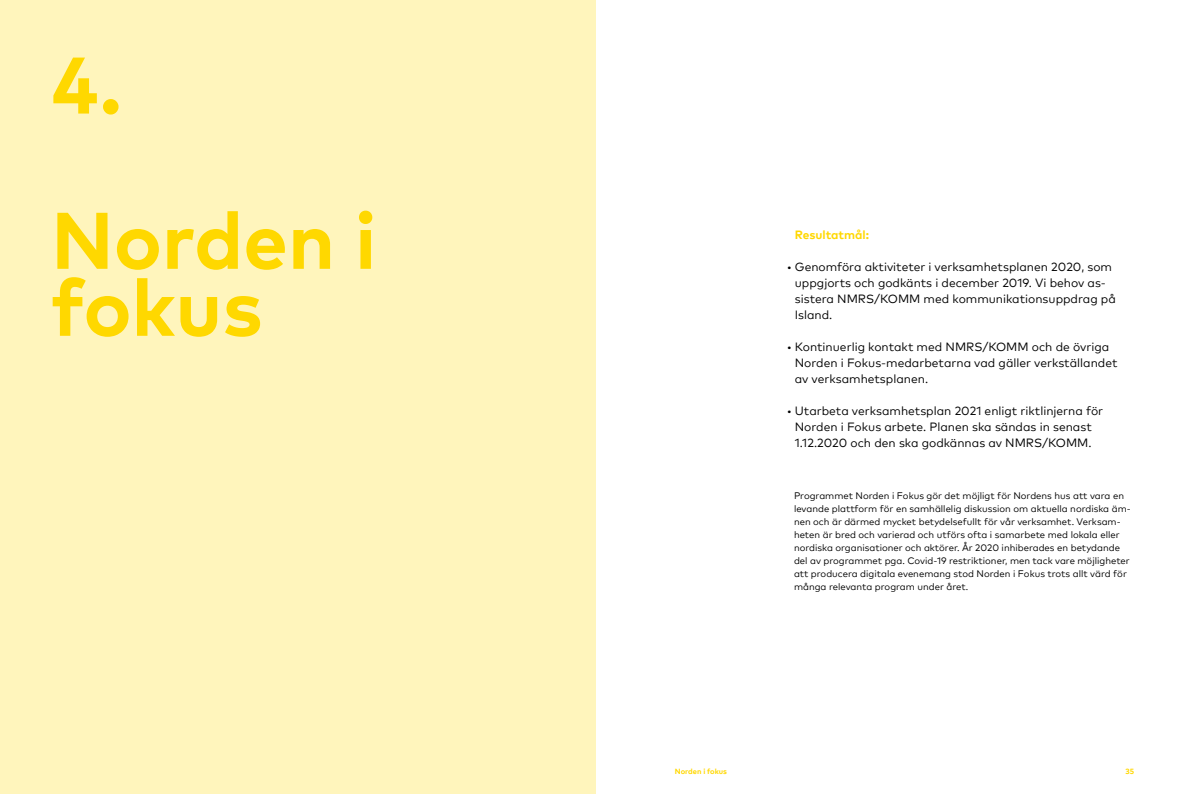
<style>
.page{position:relative;width:1191px;height:794px;background:#fff}
.page>*{position:absolute;margin:0;border:0;box-sizing:border-box;transform-origin:0 0}
.t1{font:700 80px/155.2px "Mark Pro";color:#ffd800}
.t2{font:12px/16px "Mark Pro";color:#000}
.t3{font:700 12px "Mark Pro";color:#ffd800}
.t4{font:9.5px/13px "Mark Pro";color:#000}
.t5{font:700 7.5px "Mark Pro";color:#ffd800}
</style>
<div class="page">
<div style="left:0;top:0;width:595px;height:793px;background:#fff5bc"></div>
<h1 class="t1" style="left:51px;top:1px;width:327px">4.<br>Norden i</h1>
<h1 class="t1" style="left:51px;top:223px;width:213px">fokus</h1>
<p class="t3" style="left:795px;top:226px;width:76px">Resultatmål:</p>
<p class="t2" style="left:795px;top:258px;width:322px;text-indent:-8px">• Genomföra aktiviteter i verksamhetsplanen 2020, som uppgjorts och godkänts i december 2019. Vi behov as&shy;sistera NMRS/KOMM med kommunikationsuppdrag på Island.</p>
<p class="t2" style="left:795px;top:338px;width:324px;text-indent:-8px">• Kontinuerlig kontakt med NMRS/KOMM och de övriga<br>Norden i Fokus-medarbetarna vad gäller verkställandet av verksamhetsplanen.</p>
<p class="t2" style="left:787px;top:402px;width:318px;text-align:center">• Utarbeta verksamhetsplan 2021 enligt riktlinjerna för<br>Norden i Fokus arbete. Planen ska sändas in senast<br>1.12.2020 och den ska godkännas av NMRS/KOMM.</p>
<p class="t4" style="left:794px;top:488px;width:338px">Programmet Norden i Fokus gör det möjligt för Nordens hus att vara en levande plattform för en samhällelig diskussion om aktuella nordiska äm&shy;nen och är därmed mycket betydelsefullt för vår verksamhet. Verksam&shy;heten är bred och varierad och utförs ofta i samarbete med lokala eller nordiska organisationer och aktörer. År 2020 inhiberades en betydande del av programmet pga. Covid-19 restriktioner, men tack vare möjligheter att producera digitala evenemang stod Norden i Fokus trots allt värd för många relevanta program under året.</p>
<p class="t5" style="left:675px;top:766px;width:54px">Norden i fokus</p>
<p class="t5" style="left:1125px;top:766px;width:10px">35</p>
</div>
